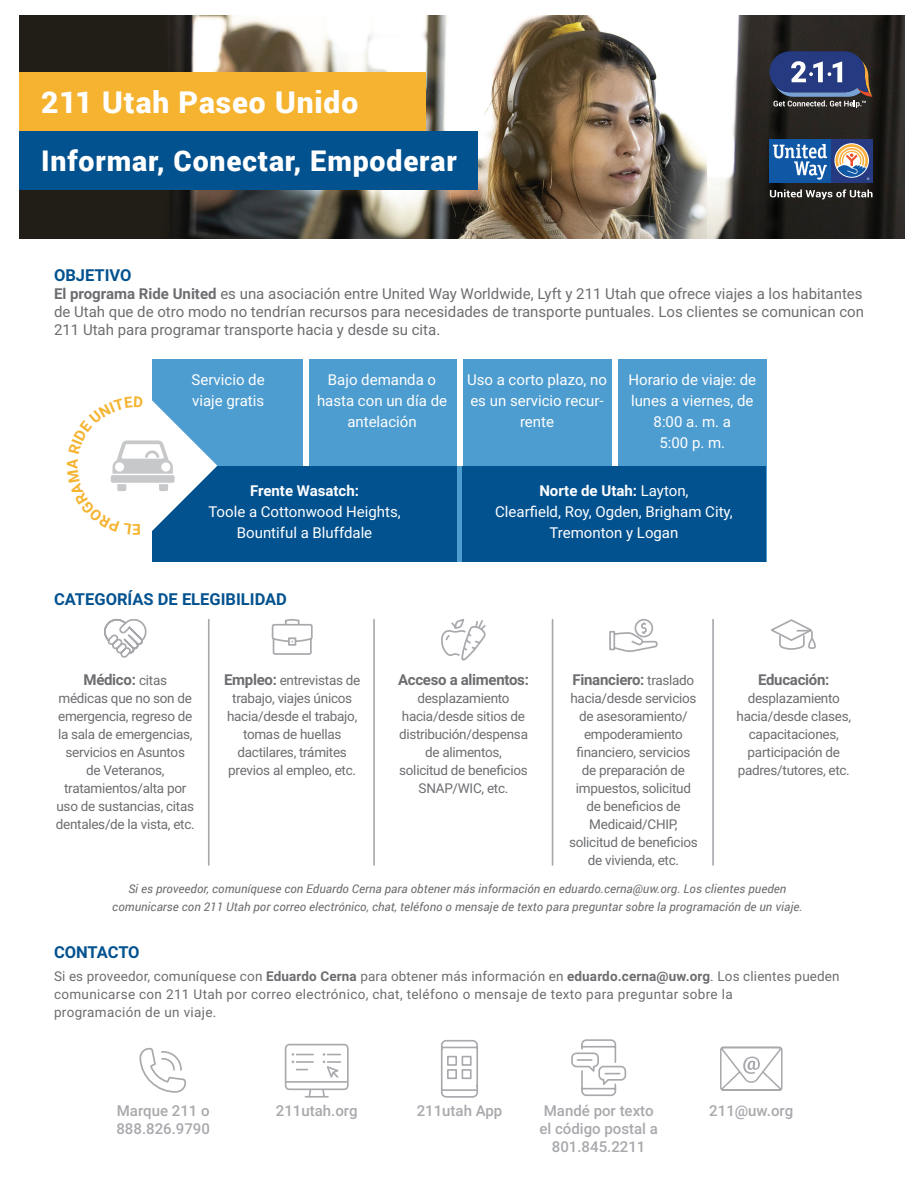
<style>
.page{position:relative;width:918px;height:1188px;background:#fff}
.page>*{position:absolute;margin:0;border:0;box-sizing:border-box;transform-origin:0 0}
.t1{font:900 30px "Roboto";letter-spacing:.03em;color:#fff}
.t2{font:900 28.5px "Roboto";letter-spacing:.03em;color:#fff}
.t3{font:700 16.5px "Roboto";color:#035290}
.t4{font:15px/21px "Roboto";color:#fff;text-align:center}
.t5{font:15px/18px "Roboto";color:#6c6d70;text-align:justify}
.t6{font:500 15px/18px "Roboto";color:#a8a9ad;text-align:center}
.t7{font:700 15px "Roboto";letter-spacing:-.02em;color:#6c6d70}
.t8{font:700 15px "Roboto";color:#fff}
.t9{font:13.5px/18px "Roboto";letter-spacing:-.02em;color:#6c6d70;text-align:center}
.t10{font:13.5px/18px "Roboto";letter-spacing:.025em;color:#6c6d70}
.t11{font:italic 12px/18px "Roboto";letter-spacing:.005em;color:#6c6d70;text-align:center}
.s1{font-weight:700}
.s2{font-weight:400;font-size:13.5px}
.s3{font-weight:700;font-size:15px}
</style>
<div class="page">
<div style="left:153px;top:359px;width:614px;height:202px;background:#4e9dd0"></div>
<div style="left:303px;top:355px;width:5px;height:111px;background:#fff"></div>
<div style="left:457px;top:356px;width:5px;height:110px;background:#fff"></div>
<div style="left:612px;top:355px;width:5px;height:112px;background:#fff"></div>
<div style="left:152px;top:466px;width:305px;height:95px;background:#035290"></div>
<img style="left:19px;top:16px;width:886px;height:223px">
<div style="left:19px;top:72px;width:406px;height:59px;background:#f5b330"></div>
<div style="left:19px;top:131px;width:459px;height:59px;background:#035290"></div>
<div style="left:462px;top:466px;width:304px;height:95px;background:#035290"></div>
<svg style="left:720px;top:1046px;width:63px;height:45px"></svg>
<svg style="left:571px;top:1039px;width:56px;height:57px"></svg>
<svg style="left:285px;top:1044px;width:64px;height:54px"></svg>
<svg style="left:440px;top:1040px;width:38px;height:58px"></svg>
<svg style="left:271px;top:619px;width:42px;height:36px"></svg>
<svg style="left:104px;top:618px;width:43px;height:40px"></svg>
<svg style="left:441px;top:618px;width:45px;height:43px"></svg>
<svg style="left:609px;top:619px;width:49px;height:33px"></svg>
<svg style="left:771px;top:619px;width:45px;height:31px"></svg>
<hr style="left:208px;top:620px;width:2px;height:245px;background:#a8a9ad">
<hr style="left:373px;top:620px;width:2px;height:245px;background:#a8a9ad">
<hr style="left:552px;top:620px;width:1px;height:245px;background:#a8a9ad">
<hr style="left:712px;top:620px;width:2px;height:245px;background:#a8a9ad">
<svg style="left:139px;top:1047px;width:47px;height:46px"></svg>
<div style="left:831px;top:139px;width:42px;height:43px;background:#253a80"></div>
<svg style="left:834px;top:143px;width:35px;height:35px"></svg>
<div style="left:770px;top:139px;width:61px;height:43px;background:#1057a5"></div>
<svg style="left:773px;top:144px;width:54px;height:36px"></svg>
<svg style="left:835px;top:144px;width:34px;height:36px"></svg>
<svg style="left:770px;top:51px;width:102px;height:57px;background:#465178"></svg>
<svg style="left:770px;top:189px;width:103px;height:10px"></svg>
<svg style="left:110px;top:397px;width:107px;height:134px"></svg>
<h1 class="t1" style="left:41px;top:81px;width:318px">211 Utah Paseo Unido</h1>
<h2 class="t2" style="left:41px;top:141px;width:417px">Informar, Conectar, Empoderar</h2>
<p class="t3" style="left:54px;top:263px;width:79px">OBJETIVO</p>
<p class="t5" style="left:54px;top:284px;width:812px"><span class="s1">El programa Ride United</span> es una asociación entre United Way Worldwide, Lyft y 211 Utah que ofrece viajes a los habitantes de Utah que de otro modo no tendrían recursos para necesidades de transporte puntuales. Los clientes se comunican con 211 Utah para programar transporte hacia y desde su cita.</p>
<p class="t4" style="left:192px;top:369px;width:75px;text-align:left">Servicio de viaje gratis</p>
<p class="t4" style="left:317px;top:369px;width:132px">Bajo demanda o hasta con un día de antelación</p>
<p class="t4" style="left:628px;top:369px;width:129px">Horario de viaje: de lunes a viernes, de<br>8:00 a. m. a<br>5:00 p. m.</p>
<p class="t4" style="left:467px;top:369px;width:142px">Uso a corto plazo, no es un servicio recur&shy;rente</p>
<p class="t8" style="left:250px;top:480px;width:110px">Frente Wasatch:</p>
<p class="t4" style="left:208px;top:500px;width:194px">Toole a Cottonwood Heights,<br>Bountiful a Bluffdale</p>
<p class="t3" style="left:54px;top:588px;width:235px">CATEGORÍAS DE ELEGIBILIDAD</p>
<p class="t4" style="left:495px;top:479px;width:239px"><span class="s1">Norte de Utah:</span> Layton,<br>Clearfield, Roy, Ogden, Brigham City,<br>Tremonton y Logan</p>
<p class="t7" style="left:84px;top:669px;width:85px">Médico: <span class="s2">citas</span></p>
<p class="t9" style="left:56px;top:689px;width:140px">médicas que no son de emergencia, regreso de la sala de emergencias, servicios en Asuntos<br>de Veteranos, tratamientos/alta por uso de sustancias, citas dentales/de la vista, etc.</p>
<p class="t9" style="left:224px;top:671px;width:138px"><span class="s3">Empleo:</span> entrevistas de trabajo, viajes únicos hacia/desde el trabajo, tomas de huellas dactilares, trámites previos al empleo, etc.</p>
<p class="t7" style="left:398px;top:669px;width:132px">Acceso a alimentos:</p>
<p class="t9" style="left:399px;top:689px;width:131px">desplazamiento hacia/desde sitios de distribución/despensa de alimentos, solicitud de beneficios<br>SNAP/WIC, etc.</p>
<p class="t7" style="left:573px;top:669px;width:123px">Financiero: <span class="s2">traslado</span></p>
<p class="t9" style="left:569px;top:689px;width:130px">hacia/desde servicios de asesoramiento/ empoderamiento financiero, servicios de preparación de impuestos, solicitud de beneficios de<br>Medicaid/CHIP, solicitud de beneficios de vivienda, etc.</p>
<p class="t7" style="left:758px;top:669px;width:73px">Educación:</p>
<p class="t9" style="left:737px;top:689px;width:116px">desplazamiento hacia/desde clases, capacitaciones, participación de padres/tutores, etc.</p>
<p class="t11" style="left:112px;top:879px;width:692px">Si es proveedor, comuníquese con Eduardo Cerna para obtener más información en eduardo.cerna@uw.org. Los clientes pueden comunicarse con 211 Utah por correo electrónico, chat, teléfono o mensaje de texto para preguntar sobre la programación de un viaje.</p>
<p class="t3" style="left:54px;top:940px;width:87px">CONTACTO</p>
<p class="t10" style="left:54px;top:967px;width:787px">Si es proveedor, comuníquese con <span class="s1">Eduardo Cerna</span> para obtener más información en <span class="s1">eduardo.cerna@uw.org</span>. Los clientes pueden comunicarse con 211 Utah por correo electrónico, chat, teléfono o mensaje de texto para preguntar sobre la<br>programación de un viaje.</p>
<p class="t6" style="left:276px;top:1101px;width:83px">211utah.org</p>
<p class="t6" style="left:417px;top:1101px;width:87px">211utah App</p>
<p class="t6" style="left:539px;top:1101px;width:120px">Mandé por texto el código postal a<br>801.845.2211</p>
<p class="t6" style="left:117px;top:1101px;width:94px">Marque 211 o</p>
<p class="t6" style="left:709px;top:1101px;width:85px">211@uw.org</p>
<p class="t6" style="left:116px;top:1119px;width:95px">888.826.9790</p>
</div>
